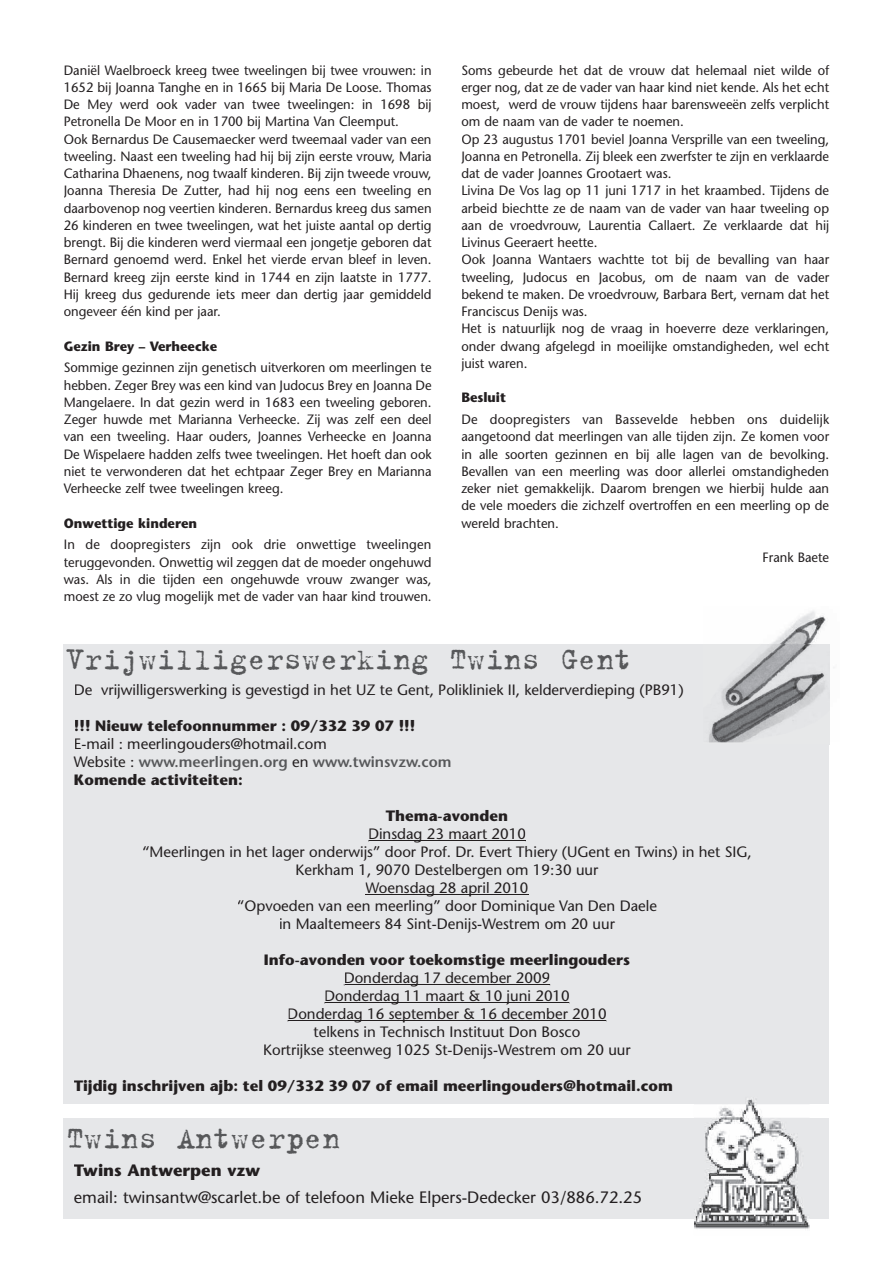
<style>
.page{position:relative;width:893px;height:1263px;background:#fff}
.page>*{position:absolute;margin:0;border:0;box-sizing:border-box;transform-origin:0 0}
.t1{font:33px "Trixie";color:#57585a}
.t2{font:16.5px "Stone Sans";color:#231f20}
.t3{font:700 16.5px "Stone Sans";color:#231f20}
.t4{font:15px/18px "Stone Sans";color:#231f20;text-align:center}
.t5{font:700 15px "Stone Sans";color:#231f20}
.t6{font:13.5px/17.2px "Stone Sans";color:#231f20;text-align:justify;scale:.96 1}
.t7{font:700 13.5px "Stone Sans";color:#231f20;scale:.96 1}
.s1{font-weight:600;color:#57585a}
.s2{font-weight:700}
</style>
<div class="page">
<div style="left:64px;top:1118px;width:765px;height:100px;background:#e6e7e9"></div>
<div style="left:64px;top:644px;width:765px;height:460px;background:#e6e7e9"></div>
<hr style="left:369px;top:840px;width:156px;height:1px;background:#231f20">
<hr style="left:366px;top:894px;width:162px;height:1px;background:#231f20">
<svg style="left:287px;top:984px;width:320px;height:38px"></svg>
<hr style="left:289px;top:1020px;width:317px;height:1px;background:#231f20">
<img style="left:771px;top:611px;width:63px;height:131px">
<img style="left:709px;top:645px;width:120px;height:98px">
<img style="left:694px;top:1099px;width:115px;height:130px">
<img style="left:694px;top:1118px;width:115px;height:100px">
<img style="left:696px;top:1102px;width:110px;height:124px">
<p class="t6" style="left:64px;top:61px;width:385px;text-align:left">Daniël Waelbroeck kreeg twee tweelingen bij twee vrouwen: in 1652 bij Joanna Tanghe en in 1665 bij Maria De Loose. Thomas De Mey werd ook vader van twee tweelingen: in 1698 bij Petronella De Moor en in 1700 bij Martina Van Cleemput.<br>Ook Bernardus De Causemaecker werd tweemaal vader van een tweeling. Naast een tweeling had hij bij zijn eerste vrouw, Maria Catharina Dhaenens, nog twaalf kinderen. Bij zijn tweede vrouw, Joanna Theresia De Zutter, had hij nog eens een tweeling en daarbovenop nog veertien kinderen. Bernardus kreeg dus samen 26 kinderen en twee tweelingen, wat het juiste aantal op dertig brengt. Bij die kinderen werd viermaal een jongetje geboren dat Bernard genoemd werd. Enkel het vierde ervan bleef in leven.<br>Bernard kreeg zijn eerste kind in 1744 en zijn laatste in 1777.<br>Hij kreeg dus gedurende iets meer dan dertig jaar gemiddeld ongeveer één kind per jaar.</p>
<p class="t7" style="left:64px;top:337px;width:161px">Gezin Brey – Verheecke</p>
<p class="t6" style="left:64px;top:359px;width:385px">Sommige gezinnen zijn genetisch uitverkoren om meerlingen te hebben. Zeger Brey was een kind van Judocus Brey en Joanna De Mangelaere. In dat gezin werd in 1683 een tweeling geboren.<br>Zeger huwde met Marianna Verheecke. Zij was zelf een deel van een tweeling. Haar ouders, Joannes Verheecke en Joanna De Wispelaere hadden zelfs twee tweelingen. Het hoeft dan ook niet te verwonderen dat het echtpaar Zeger Brey en Marianna Verheecke zelf twee tweelingen kreeg.</p>
<p class="t7" style="left:64px;top:514px;width:140px">Onwettige kinderen</p>
<p class="t6" style="left:64px;top:536px;width:385px">In de doopregisters zijn ook drie onwettige tweelingen teruggevonden. Onwettig wil zeggen dat de moeder ongehuwd was. Als in die tijden een ongehuwde vrouw zwanger was, moest ze zo vlug mogelijk met de vader van haar kind trouwen.</p>
<p class="t6" style="left:461px;top:61px;width:385px;text-align:left">Soms gebeurde het dat de vrouw dat helemaal niet wilde of erger nog, dat ze de vader van haar kind niet kende. Als het echt moest, werd de vrouw tijdens haar barensweeën zelfs verplicht om de naam van de vader te noemen.<br>Op 23 augustus 1701 beviel Joanna Versprille van een tweeling, Joanna en Petronella. Zij bleek een zwerfster te zijn en verklaarde dat de vader Joannes Grootaert was.<br>Livina De Vos lag op 11 juni 1717 in het kraambed. Tijdens de arbeid biechtte ze de naam van de vader van haar tweeling op aan de vroedvrouw, Laurentia Callaert. Ze verklaarde dat hij Livinus Geeraert heette.<br>Ook Joanna Wantaers wachtte tot bij de bevalling van haar tweeling, Judocus en Jacobus, om de naam van de vader bekend te maken. De vroedvrouw, Barbara Bert, vernam dat het Franciscus Denijs was.<br>Het is natuurlijk nog de vraag in hoeverre deze verklaringen, onder dwang afgelegd in moeilijke omstandigheden, wel echt juist waren.</p>
<p class="t7" style="left:461px;top:389px;width:48px">Besluit</p>
<p class="t6" style="left:461px;top:411px;width:385px">De doopregisters van Bassevelde hebben ons duidelijk aangetoond dat meerlingen van alle tijden zijn. Ze komen voor in alle soorten gezinnen en bij alle lagen van de bevolking.<br>Bevallen van een meerling was door allerlei omstandigheden zeker niet gemakkelijk. Daarom brengen we hierbij hulde aan de vele moeders die zichzelf overtroffen en een meerling op de wereld brachten.</p>
<p class="t6" style="left:763px;top:549px;width:71px">Frank Baete</p>
<h1 class="t1" style="left:66px;top:637px;width:568px">Vrijwilligerswerking Twins Gent</h1>
<p class="t4" style="left:74px;top:681px;width:611px">De vrijwilligerswerking is gevestigd in het UZ te Gent, Polikliniek II, kelderverdieping (PB91)</p>
<p class="t5" style="left:74px;top:716px;width:343px">!!! Nieuw telefoonnummer : 09/332 39 07 !!!</p>
<p class="t4" style="left:74px;top:735px;width:379px;text-align:left">E-mail : meerlingouders@hotmail.com<br>Website : <span class="s1">www.meerlingen.org</span> en <span class="s1">www.twinsvzw.com<br></span><span class="s2">Komende activiteiten:</span></p>
<p class="t5" style="left:386px;top:806px;width:124px">Thema-avonden</p>
<p class="t4" style="left:142px;top:825px;width:611px">Dinsdag 23 maart 2010<br>“Meerlingen in het lager onderwijs” door Prof. Dr. Evert Thiery (UGent en Twins) in het SIG, Kerkham 1, 9070 Destelbergen om 19:30 uur<br>Woensdag 28 april 2010<br>“Opvoeden van een meerling” door Dominique Van Den Daele<br>in Maaltemeers 84 Sint-Denijs-Westrem om 20 uur</p>
<p class="t5" style="left:264px;top:950px;width:368px">Info-avonden voor toekomstige meerlingouders</p>
<p class="t4" style="left:263px;top:969px;width:369px">Donderdag 17 december 2009<br>Donderdag 11 maart &amp; 10 juni 2010<br>Donderdag 16 september &amp; 16 december 2010 telkens in Technisch Instituut Don Bosco<br>Kortrijkse steenweg 1025 St-Denijs-Westrem om 20 uur</p>
<p class="t5" style="left:74px;top:1076px;width:600px">Tijdig inschrijven ajb: tel 09/332 39 07 of email meerlingouders@hotmail.com</p>
<h1 class="t1" style="left:66px;top:1117px;width:276px">Twins Antwerpen</h1>
<p class="t3" style="left:74px;top:1159px;width:188px">Twins Antwerpen vzw</p>
<p class="t2" style="left:74px;top:1187px;width:570px">email: twinsantw@scarlet.be of telefoon Mieke Elpers-Dedecker 03/886.72.25</p>
</div>
